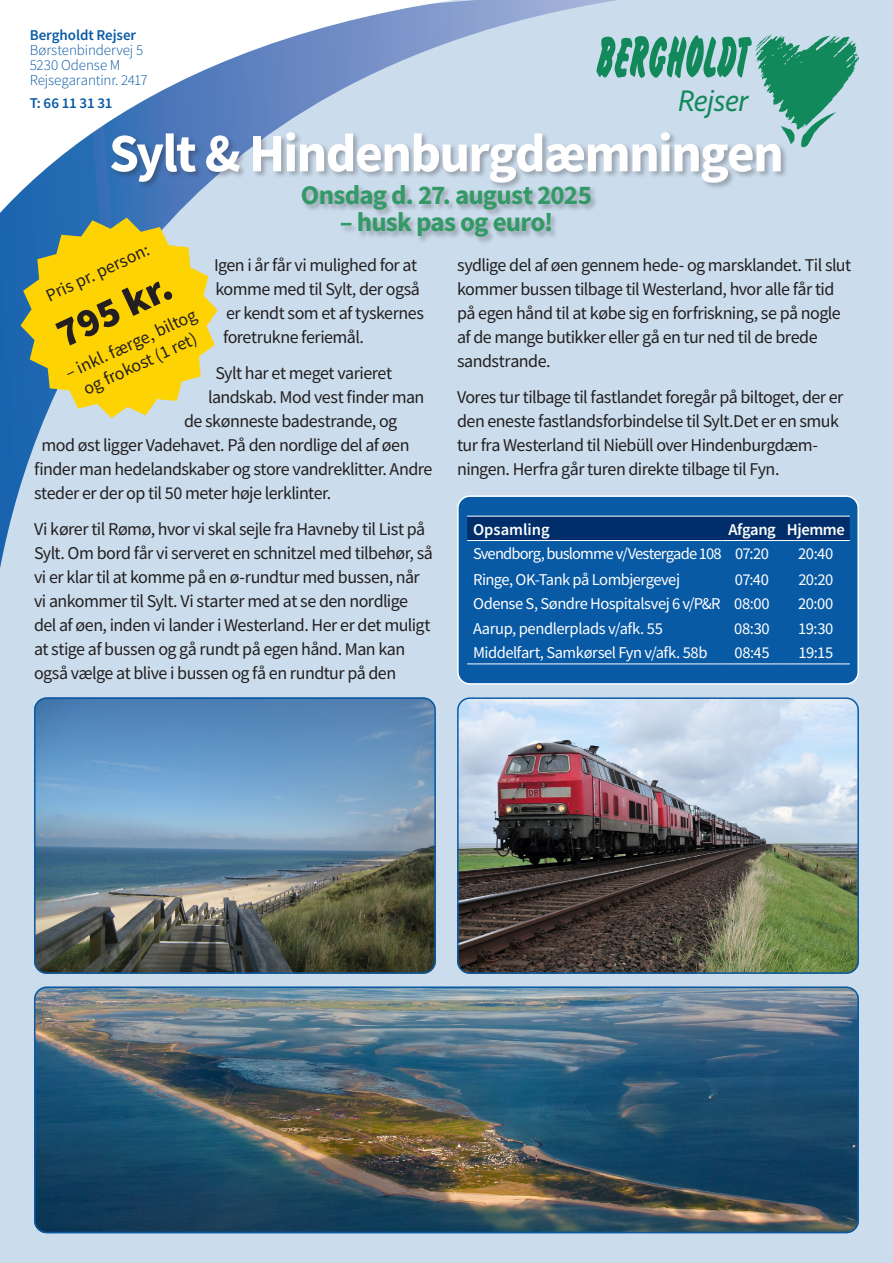
<style>
.page{position:relative;width:893px;height:1263px;background:#cbdcec}
.page>*{position:absolute;margin:0;border:0;box-sizing:border-box;transform-origin:0 0}
.t1{font:700 54px "Source Sans Pro";letter-spacing:-.035em;color:#fff}
.t2{font:900 40.5px "Source Sans Pro";color:#231f20}
.t3{font:italic 31.05px "Adobe Clean";letter-spacing:-.005em;color:#12895a}
.t4{font:700 27px "Source Sans Pro";letter-spacing:-.03em;color:#396}
.t5{font:18px/24px "Source Sans Pro";letter-spacing:-.03em;color:#231f20}
.t6{font:16.5px "Source Sans Pro";letter-spacing:-.03em;color:#fff}
.t7{font:16.5px "Source Sans Pro";letter-spacing:-.05em;color:#fff}
.t8{font:600 16.5px "Source Sans Pro";letter-spacing:-.02em;color:#fff}
.t9{font:600 16.5px "Source Sans Pro";color:#fff}
.t10{font:300 15px "Source Sans Pro";letter-spacing:-.01em;color:#095aa5}
.t11{font:600 15px "Source Sans Pro";letter-spacing:-.005em;color:#095aa5}
</style>
<div class="page">
<svg style="left:0;top:426px;width:463px;height:142px"></svg>
<svg style="left:0;top:0;width:805px;height:426px"></svg>
<img style="left:457px;top:700px;width:402px;height:274px">
<div style="left:457px;top:697px;width:402px;height:277px;border:2px solid #095aa5;border-radius:12px"></div>
<img style="left:34px;top:700px;width:402px;height:274px">
<div style="left:34px;top:697px;width:402px;height:277px;border:2px solid #095aa5;border-radius:12px"></div>
<img style="left:34px;top:989px;width:825px;height:244px">
<div style="left:34px;top:986px;width:825px;height:247px;border:2px solid #095aa5;border-radius:12px"></div>
<div style="left:110px;top:131px;width:678px;height:114px;background:#231f20;opacity:.31"></div>
<svg style="left:21px;top:218px;width:197px;height:200px"></svg>
<div style="left:458px;top:496px;width:400px;height:188px;background:#095aa5;border-radius:12px"></div>
<div style="left:467px;top:517px;width:383px;height:23px;background:#002e6a"></div>
<hr style="left:467px;top:663px;width:255px;height:1px;background:#fff">
<hr style="left:722px;top:663px;width:60px;height:1px;background:#fff">
<hr style="left:782px;top:663px;width:68px;height:1px;background:#fff">
<hr style="left:467px;top:516px;width:255px;height:1px;background:#fff">
<hr style="left:722px;top:516px;width:60px;height:1px;background:#fff">
<hr style="left:782px;top:516px;width:68px;height:1px;background:#fff">
<hr style="left:467px;top:540px;width:255px;height:1px;background:#fff">
<hr style="left:722px;top:540px;width:60px;height:1px;background:#fff">
<hr style="left:782px;top:540px;width:68px;height:1px;background:#fff">
<div style="left:457px;top:495px;width:402px;height:190px;border:2px solid #fff;border-radius:12px"></div>
<svg style="left:596px;top:35px;width:263px;height:112px"></svg>
<p class="t11" style="left:30px;top:25px;width:108px">Bergholdt Rejser</p>
<p class="t10" style="left:30px;top:40px;width:115px">Børstenbindervej 5</p>
<p class="t10" style="left:30px;top:55px;width:92px">5230 Odense M</p>
<p class="t10" style="left:30px;top:70px;width:119px">Rejsegarantinr. 2417</p>
<p class="t11" style="left:30px;top:93px;width:84px">T: 66 11 31 31</p>
<p class="t3" style="left:678px;top:81px;width:72px">Rejser</p>
<p class="t1" style="left:109px;top:117px;width:676px">Sylt &amp; Hindenburgdæmningen</p>
<p class="t4" style="left:301px;top:177px;width:293px">Onsdag d. 27. august 2025</p>
<p class="t4" style="left:340px;top:204px;width:215px">– husk pas og euro!</p>
<p class="t5" style="left:42px;top:285px;width:114px;rotate:-25deg">Pris pr. person:</p>
<p class="t5" style="left:214px;top:253px;width:205px">Igen i år får vi mulighed for at</p>
<p class="t5" style="left:216px;top:277px;width:206px">komme med til Sylt, der også</p>
<p class="t5" style="left:226px;top:301px;width:200px">er kendt som et af tyskernes</p>
<p class="t5" style="left:223px;top:325px;width:143px">foretrukne feriemål.</p>
<p class="t5" style="left:216px;top:361px;width:178px">Sylt har et meget varieret</p>
<p class="t5" style="left:208px;top:385px;width:218px">landskab. Mod vest finder man</p>
<p class="t5" style="left:184px;top:409px;width:215px">de skønneste badestrande, og</p>
<p class="t5" style="left:42px;top:433px;width:370px">mod øst ligger Vadehavet. På den nordlige del af øen</p>
<p class="t5" style="left:34px;top:457px;width:400px">finder man hedelandskaber og store vandreklitter. Andre</p>
<p class="t5" style="left:34px;top:481px;width:299px">steder er der op til 50 meter høje lerklinter.</p>
<p class="t5" style="left:34px;top:517px;width:400px">Vi kører til Rømø, hvor vi skal sejle fra Havneby til List på Sylt. Om bord får vi serveret en schnitzel med tilbehør, så vi er klar til at komme på en ø-rundtur med bussen, når vi ankommer til Sylt. Vi starter med at se den nordlige del af øen, inden vi lander i Westerland. Her er det muligt at stige af bussen og gå rundt på egen hånd. Man kan også vælge at blive i bussen og få en rundtur på den</p>
<p class="t5" style="left:457px;top:253px;width:396px">sydlige del af øen gennem hede- og marsklandet. Til slut kommer bussen tilbage til Westerland, hvor alle får tid på egen hånd til at købe sig en forfriskning, se på nogle af de mange butikker eller gå en tur ned til de brede sandstrande.</p>
<p class="t5" style="left:457px;top:385px;width:388px">Vores tur tilbage til fastlandet foregår på biltoget, der er den eneste fastlandsforbindelse til Sylt.Det er en smuk tur fra Westerland til Niebüll over Hindenburgdæm&shy;ningen. Herfra går turen direkte tilbage til Fyn.</p>
<p class="t2" style="left:47px;top:310px;width:124px;rotate:-25deg">795 kr.</p>
<p class="t5" style="left:62px;top:364px;width:144px;line-height:21.6px;text-align:center;rotate:-25deg">– inkl. færge, biltog og frokost (1 ret)</p>
<p class="t9" style="left:473px;top:518px;width:78px">Opsamling</p>
<p class="t8" style="left:728px;top:518px;width:49px">Afgang</p>
<p class="t8" style="left:787px;top:518px;width:59px">Hjemme</p>
<p class="t7" style="left:473px;top:543px;width:250px">Svendborg, buslomme v/Vestergade 108</p>
<p class="t6" style="left:735px;top:543px;width:36px">07:20</p>
<p class="t6" style="left:798px;top:543px;width:37px">20:40</p>
<p class="t6" style="left:473px;top:569px;width:208px">Ringe, OK-Tank på Lombjergevej</p>
<p class="t6" style="left:735px;top:569px;width:36px">07:40</p>
<p class="t6" style="left:798px;top:569px;width:36px">20:20</p>
<p class="t6" style="left:473px;top:593px;width:249px">Odense S, Søndre Hospitalsvej 6 v/P&amp;R</p>
<p class="t6" style="left:734px;top:593px;width:37px">08:00</p>
<p class="t6" style="left:798px;top:593px;width:37px">20:00</p>
<p class="t6" style="left:473px;top:617px;width:191px">Aarup, pendlerplads v/afk. 55</p>
<p class="t6" style="left:734px;top:617px;width:37px">08:30</p>
<p class="t6" style="left:798px;top:617px;width:37px">19:30</p>
<p class="t6" style="left:473px;top:642px;width:236px">Middelfart, Samkørsel Fyn v/afk. 58b</p>
<p class="t6" style="left:734px;top:642px;width:36px">08:45</p>
<p class="t6" style="left:798px;top:642px;width:36px">19:15</p>
</div>
